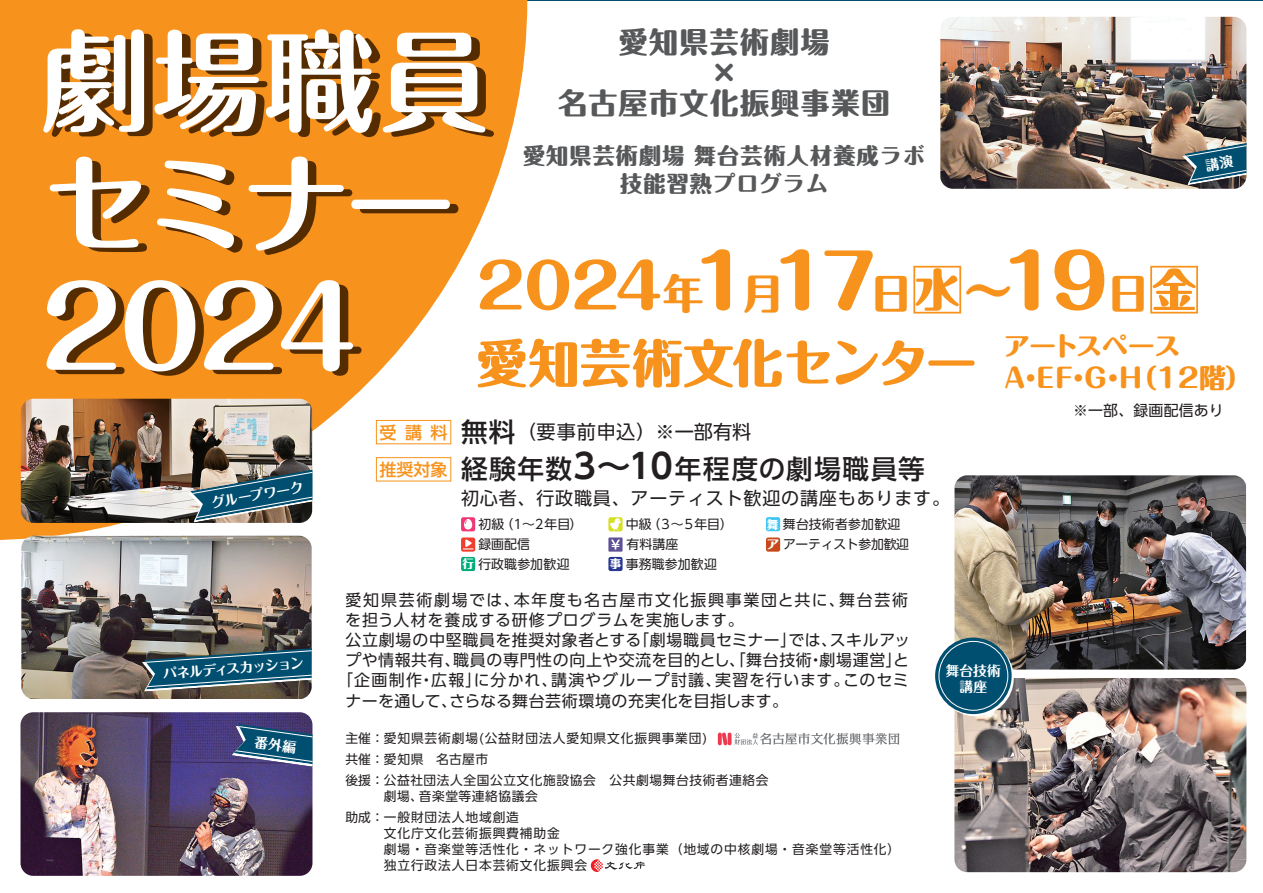
<style>
.page{position:relative;width:1263px;height:893px;background:#fff}
.page>*{position:absolute;margin:0;border:0;box-sizing:border-box;transform-origin:0 0}
.t1{font:700 110.55px/123.3px "Maru Fo Pro";letter-spacing:-.03em;color:#fff}
.t2{font:800 73.5px "Maru Fo Pro";color:#f7931d}
.t3{font:800 51px "Maru Fo Pro";letter-spacing:-.015em;color:#f7931d}
.t4{font:800 28.95px/30.6px "Maru Fo Pro";letter-spacing:.05em;color:#57585a;text-align:center}
.t5{font:500 26.55px "UD Shin Go Pro";letter-spacing:.055em;color:#231f20}
.t6{font:800 26.55px/32px "Maru Fo Pro";letter-spacing:-.02em;color:#f7931d}
.t7{font:800 22.05px/28px "Maru Fo Pro";letter-spacing:.05em;color:#57585a;text-align:center}
.t8{font:19.2px "UD Shin Go Pro";letter-spacing:.025em;color:#231f20}
.t9{font:18px "UD Shin Go Pro";letter-spacing:.045em;color:#231f20}
.t10{font:15.9px "UD Shin Go Pro";letter-spacing:.045em;color:#231f20}
.t11{font:15.9px "UD Shin Go Pro";letter-spacing:.07em;color:#231f20}
.t12{font:15.9px "UD Shin Go Pro";letter-spacing:.11em;color:#231f20}
.t13{font:15.9px "UD Shin Go Pro";letter-spacing:.015em;color:#231f20}
.t14{font:14.85px "UD Shin Go Pro";letter-spacing:.015em;color:#231f20}
.t15{font:700 13.8px/16.6px "Maru Fo Pro";letter-spacing:.005em;color:#fff;text-align:center}
.t16{font:12.9px/20.9px "UD Shin Go Pro";letter-spacing:.005em;color:#231f20}
.t17{font:12.9px "UD Shin Go Pro";letter-spacing:-.02em;color:#231f20}
.t18{font:12.9px "UD Shin Go Pro";letter-spacing:.025em;color:#231f20}
.t19{font:12.75px/20.7px "UD Shin Go Pro";letter-spacing:.045em;color:#231f20}
.t20{font:12.75px/16.2px "UD Shin Go Pro";letter-spacing:.07em;color:#231f20}
.s1{font-size:61.2px}
.s2{font-size:40.8px}
.s3{font-size:48.9px}
.s4{font-weight:500;font-size:16.95px;color:#f7931d}
.s5{font-weight:500;font-size:26.55px}
.s6{font-size:16.95px;color:#f7931d}
.s7{font-family:"UD Shin Go Pro De";font-weight:700;font-size:34.05px}
.s8{font-family:"Maru Fo Pro";font-weight:800;font-size:11.55px;color:#fff}
.s9{font-family:"Maru Fo Pro";font-weight:800;color:#fff}
</style>
<div class="page">
<svg style="left:0;top:0;width:527px;height:540px;fill:#f7931d"></svg>
<img style="left:954px;top:475px;width:292px;height:194px">
<img style="left:954px;top:678px;width:292px;height:194px">
<svg style="left:913px;top:266px;width:48px;height:48px"></svg>
<svg style="left:1150px;top:266px;width:48px;height:48px"></svg>
<div style="left:376px;top:420px;width:75px;height:24px;border:1px solid #f7931d"></div>
<div style="left:376px;top:457px;width:75px;height:24px;border:1px solid #f7931d"></div>
<svg style="left:718px;top:733px;width:4px;height:12px"></svg>
<svg style="left:722px;top:733px;width:177px;height:12px"></svg>
<svg style="left:591px;top:859px;width:54px;height:13px"></svg>
<svg style="left:461px;top:517px;width:14px;height:14px"></svg>
<svg style="left:464px;top:519px;width:8px;height:10px"></svg>
<div style="left:766px;top:537px;width:14px;height:15px;background:#c74919;border-radius:2px"></div>
<div style="left:461px;top:557px;width:14px;height:14px;background:#00ac7c;border-radius:2px"></div>
<div style="left:608px;top:557px;width:15px;height:14px;background:#283890;border-radius:2px"></div>
<svg style="left:461px;top:537px;width:14px;height:15px"></svg>
<svg style="left:463px;top:539px;width:10px;height:10px"></svg>
<div style="left:608px;top:517px;width:15px;height:14px;background:#d6df21;border-radius:2px"></div>
<svg style="left:610px;top:518px;width:11px;height:12px"></svg>
<div style="left:608px;top:537px;width:15px;height:15px;background:#5f5193"></div>
<svg style="left:611px;top:540px;width:9px;height:9px"></svg>
<div style="left:766px;top:517px;width:14px;height:14px;background:#40c7f4;border-radius:2px"></div>
<div style="left:52px;top:34px;width:101px;height:103px;background:#f7931d"></div>
<div style="left:163px;top:34px;width:104px;height:103px;background:#f7931d"></div>
<div style="left:274px;top:34px;width:107px;height:103px;background:#f7931d"></div>
<div style="left:391px;top:37px;width:103px;height:100px;background:#f7931d"></div>
<div style="left:58px;top:161px;width:92px;height:91px;background:#f7931d"></div>
<div style="left:166px;top:165px;width:76px;height:88px;background:#f7931d"></div>
<div style="left:257px;top:161px;width:95px;height:94px;background:#f7931d"></div>
<div style="left:360px;top:204px;width:98px;height:9px;background:#f7931d"></div>
<div style="left:55px;top:284px;width:306px;height:92px;background:#f7931d"></div>
<img style="left:940px;top:17px;width:306px;height:172px">
<img style="left:21px;top:399px;width:291px;height:124px">
<img style="left:21px;top:536px;width:291px;height:163px">
<img style="left:142px;top:648px;width:170px;height:44px">
<img style="left:21px;top:712px;width:291px;height:164px">
<img style="left:188px;top:470px;width:124px;height:53px">
<svg style="left:937px;top:640px;width:77px;height:76px"></svg>
<div style="left:935px;top:638px;width:77px;height:76px;background:#004f70;border-radius:50%"></div>
<div style="left:938px;top:641px;width:70px;height:70px;border:1px solid #fff;border-radius:50%"></div>
<svg style="left:1182px;top:143px;width:64px;height:42px;background:#456b7a"></svg>
<svg style="left:232px;top:724px;width:80px;height:43px;background:#345d83"></svg>
<h3 class="t4" style="left:558px;top:23px;width:333px">愛知県芸術劇場<br>×<br>名古屋市文化振興事業団</h3>
<h3 class="t7" style="left:523px;top:139px;width:404px">愛知県芸術劇場 舞台芸術人材養成ラボ技能習熟プログラム</h3>
<h1 class="t1" style="left:40px;top:7px;width:450px">劇場職員セミナー<br>2024</h1>
<h2 class="t2" style="left:476px;top:223px;width:674px"><span class="s1">2024</span><span class="s2">年</span>1<span class="s2">月</span>17<span class="s2">日</span> <span class="s3">～</span>19<span class="s2">日</span></h2>
<h3 class="t6" style="left:1003px;top:327px;width:250px">アートスペース<br>A・EF・G・H（1 2階）</h3>
<h3 class="t3" style="left:476px;top:322px;width:502px">愛知芸術文化センター</h3>
<p class="t15" style="left:210px;top:493px;width:95px;rotate:-10deg">グループワーク</p>
<p class="t15" style="left:162px;top:665px;width:143px;rotate:-5deg">パネルディスカッション</p>
<p class="t8" style="left:380px;top:416px;width:373px"><span class="s4">受講料</span> <span class="s5">無料</span>（要事前申込）※一部有料</p>
<h3 class="t5" style="left:380px;top:447px;width:546px"><span class="s6">推奨対象</span> 経験年数<span class="s7">3～10</span>年程度の劇場職員等</h3>
<p class="t9" style="left:461px;top:484px;width:491px">初心者、行政職員、アーティスト歓迎の講座もあります。</p>
<p class="t16" style="left:478px;top:513px;width:106px">初級（１～２年目）</p>
<p class="t16" style="left:478px;top:534px;width:53px">録画配信</p>
<p class="t16" style="left:626px;top:513px;width:109px">中級（３～５年目）有料講座</p>
<p class="t18" style="left:767px;top:514px;width:135px"><span class="s8">舞</span>舞台技術者参加歓迎</p>
<p class="t17" style="left:767px;top:534px;width:144px"><span class="s9">ア</span>アーティスト参加歓迎</p>
<p class="t16" style="left:462px;top:553px;width:109px"><span class="s8">行</span>行政職参加歓迎</p>
<p class="t16" style="left:610px;top:553px;width:109px"><span class="s8">事</span>事務職参加歓迎</p>
<p class="t12" style="left:346px;top:587px;width:564px">愛知県芸術劇場では、本年度も名古屋市文化振興事業団と共に、舞台芸術</p>
<p class="t10" style="left:345px;top:607px;width:400px">を担う人材を養成する研修プログラムを実施します。</p>
<p class="t10" style="left:346px;top:627px;width:566px">公立劇場の中堅職員を推奨対象者とする「劇場職員セミナー」では、スキルアッ</p>
<p class="t10" style="left:345px;top:647px;width:565px">プや情報共有、職員の専門性の向上や交流を目的とし、「舞台技術・劇場運営」と</p>
<p class="t11" style="left:337px;top:667px;width:573px">「企画制作・広報」に分かれ、講演やグループ討議、実習を行います。このセミ</p>
<p class="t13" style="left:346px;top:688px;width:444px">ナーを通して、さらなる舞台芸術環境の充実化を目指します。</p>
<p class="t19" style="left:346px;top:728px;width:424px">主催：愛知県芸術劇場(公益財団法人愛知県文化振興事業団)<br>共催：愛知県　名古屋市<br>後援：公益社団法人全国公立文化施設協会　公共劇場舞台技術者連絡会</p>
<p class="t19" style="left:346px;top:785px;width:194px;text-indent:38px">劇場、音楽堂等連絡協議会助成：一般財団法人地域創造</p>
<p class="t20" style="left:384px;top:824px;width:518px">文化庁文化芸術振興費補助金<br>劇場・音楽堂等活性化・ネットワーク強化事業（地域の中核劇場・音楽堂等活性化）独立行政法人日本芸術文化振興会</p>
<p class="t15" style="left:946px;top:661px;width:57px">舞台技術講座</p>
<p class="t14" style="left:1073px;top:399px;width:152px">※一部、録画配信あり</p>
</div>
